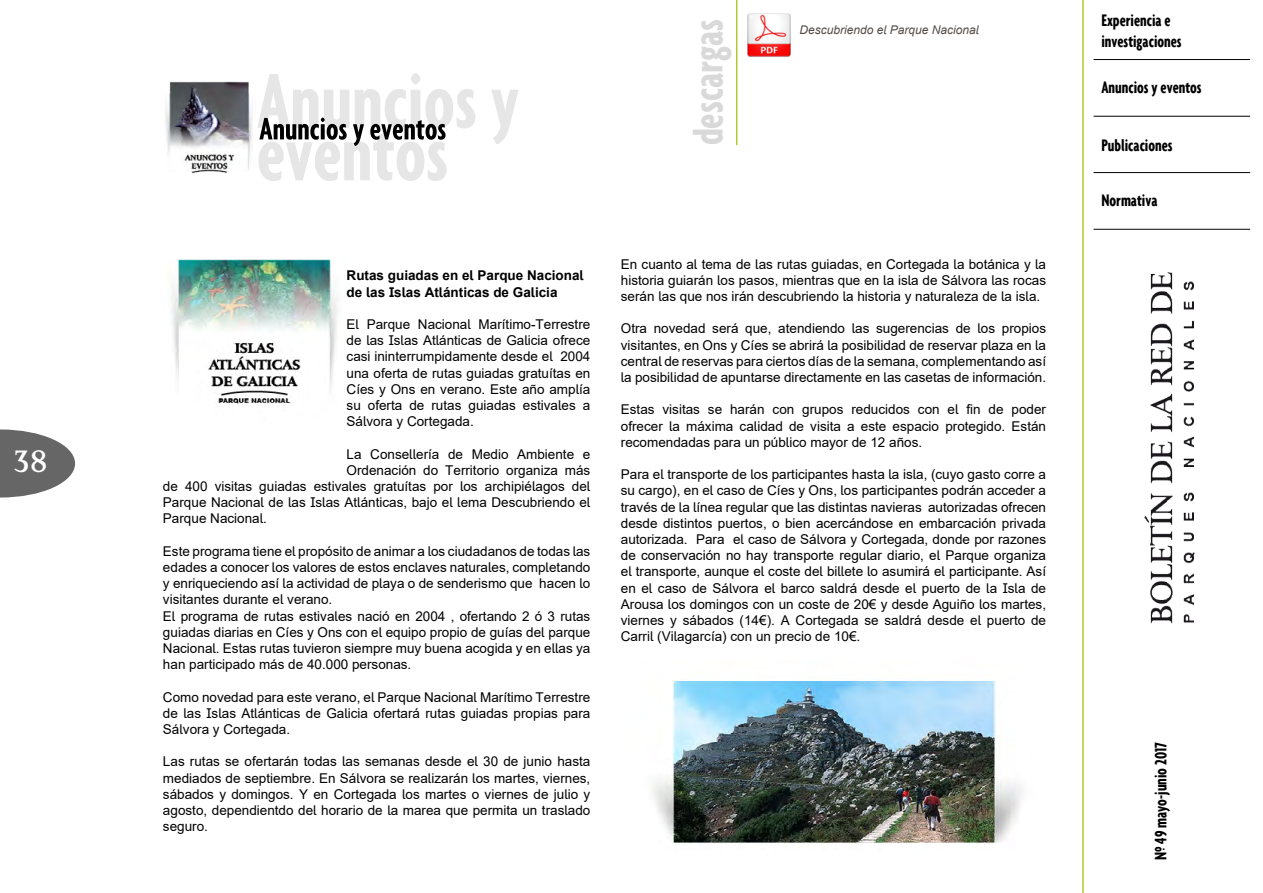
<style>
.page{position:relative;width:1263px;height:893px;background:#fff}
.page>*{position:absolute;margin:0;border:0;box-sizing:border-box;transform-origin:0 0}
.t1{font:700 extra-condensed 45px "Agenda";color:#d9d9d9}
.t2{font:30px "Palermo";color:#fff}
.t3{font:700 extra-condensed 18px/21.6px "Agenda";color:#000}
.t4{font:13.5px/16.2px "Arial";color:#000;text-align:justify}
.t5{font:700 13.5px/16.2px "Arial";color:#000}
.t6{font:italic 12px "Arial";color:#524b48}
</style>
<div class="page">
<svg style="left:0;top:429px;width:75px;height:68px"></svg>
<img style="left:1126px;top:115px;width:83px;height:509px">
<hr style="left:1082px;top:0;width:2px;height:893px;background:#b3c935">
<hr style="left:1093px;top:59px;width:157px;height:1px;background:#000">
<hr style="left:1093px;top:172px;width:157px;height:1px;background:#000">
<hr style="left:1093px;top:116px;width:157px;height:1px;background:#000">
<hr style="left:1093px;top:229px;width:157px;height:1px;background:#000">
<svg style="left:257px;top:73px;width:262px;height:108px"></svg>
<img style="left:165px;top:81px;width:88px;height:92px">
<img style="left:171px;top:259px;width:167px;height:145px">
<img style="left:652px;top:680px;width:370px;height:166px">
<hr style="left:736px;top:0;width:1px;height:145px;background:#b3c935">
<img style="left:747px;top:13px;width:44px;height:44px">
<h2 class="t2" style="left:13px;top:444px;width:36px">38</h2>
<h1 class="t1" style="left:683px;top:145px;width:128px;rotate:-90deg">descargas</h1>
<p class="t6" style="left:799px;top:22px;width:181px">Descubriendo el Parque Nacional</p>
<p class="t5" style="left:347px;top:268px;width:239px">Rutas guiadas en el Parque Nacional de las Islas Atlánticas de Galicia</p>
<p class="t4" style="left:347px;top:316px;width:245px">El Parque Nacional Marítimo-Terrestre de las Islas Atlánticas de Galicia ofrece casi ininterrumpidamente desde el 2004 una oferta de rutas guiadas gratuítas en Cíes y Ons en verano. Este año amplía su oferta de rutas guiadas estivales a Sálvora y Cortegada.</p>
<p class="t4" style="left:347px;top:446px;width:245px">La Consellería de Medio Ambiente e</p>
<p class="t4" style="left:347px;top:462px;width:245px">Ordenación do Territorio organiza más</p>
<p class="t4" style="left:163px;top:478px;width:429px">de 400 visitas guiadas estivales gratuítas por los archipiélagos del</p>
<p class="t4" style="left:163px;top:494px;width:429px">Parque Nacional de las Islas Atlánticas, bajo el lema Descubriendo el</p>
<p class="t4" style="left:163px;top:510px;width:105px">Parque Nacional.</p>
<p class="t4" style="left:163px;top:543px;width:429px;text-align:left">Este programa tiene el propósito de animar a los ciudadanos de todas las edades a conocer los valores de estos enclaves naturales, completando y enriqueciendo así la actividad de playa o de senderismo que hacen lo visitantes durante el verano.<br>El programa de rutas estivales nació en 2004 , ofertando 2 ó 3 rutas guiadas diarias en Cíes y Ons con el equipo propio de guías del parque Nacional. Estas rutas tuvieron siempre muy buena acogida y en ellas ya han participado más de 40.000 personas.</p>
<p class="t4" style="left:163px;top:689px;width:429px">Como novedad para este verano, el Parque Nacional Marítimo Terrestre de las Islas Atlánticas de Galicia ofertará rutas guiadas propias para Sálvora y Cortegada.</p>
<p class="t4" style="left:163px;top:753px;width:429px">Las rutas se ofertarán todas las semanas desde el 30 de junio hasta mediados de septiembre. En Sálvora se realizarán los martes, viernes, sábados y domingos. Y en Cortegada los martes o viernes de julio y agosto, dependientdo del horario de la marea que permita un traslado seguro.</p>
<p class="t4" style="left:621px;top:256px;width:427px">En cuanto al tema de las rutas guiadas, en Cortegada la botánica y la historia guiarán los pasos, mientras que en la isla de Sálvora las rocas serán las que nos irán descubriendo la historia y naturaleza de la isla.</p>
<p class="t4" style="left:621px;top:320px;width:427px">Otra novedad será que, atendiendo las sugerencias de los propios visitantes, en Ons y Cíes se abrirá la posibilidad de reservar plaza en la central de reservas para ciertos días de la semana, complementando así la posibilidad de apuntarse directamente en las casetas de información.</p>
<p class="t4" style="left:621px;top:401px;width:427px">Estas visitas se harán con grupos reducidos con el fin de poder ofrecer la máxima calidad de visita a este espacio protegido. Están recomendadas para un público mayor de 12 años.</p>
<p class="t4" style="left:621px;top:466px;width:427px">Para el transporte de los participantes hasta la isla, (cuyo gasto corre a su cargo), en el caso de Cíes y Ons, los participantes podrán acceder a través de la línea regular que las distintas navieras autorizadas ofrecen desde distintos puertos, o bien acercándose en embarcación privada autorizada. Para el caso de Sálvora y Cortegada, donde por razones de conservación no hay transporte regular diario, el Parque organiza el transporte, aunque el coste del billete lo asumirá el participante. Así en el caso de Sálvora el barco saldrá desde el puerto de la Isla de Arousa los domingos con un coste de 20€ y desde Aguiño los martes, viernes y sábados (14€). A Cortegada se saldrá desde el puerto de Carril (Vilagarcía) con un precio de 10€.</p>
<h3 class="t3" style="left:1101px;top:9px;width:82px">Experiencia e investigaciones</h3>
<h3 class="t3" style="left:1101px;top:76px;width:102px">Anuncios y eventos</h3>
<h3 class="t3" style="left:1101px;top:134px;width:73px">Publicaciones</h3>
<h3 class="t3" style="left:1101px;top:189px;width:58px">Normativa</h3>
<h3 class="t3" style="left:1149px;top:860px;width:119px;rotate:-90deg">Nº 49 mayo-junio 2017</h3>
</div>
